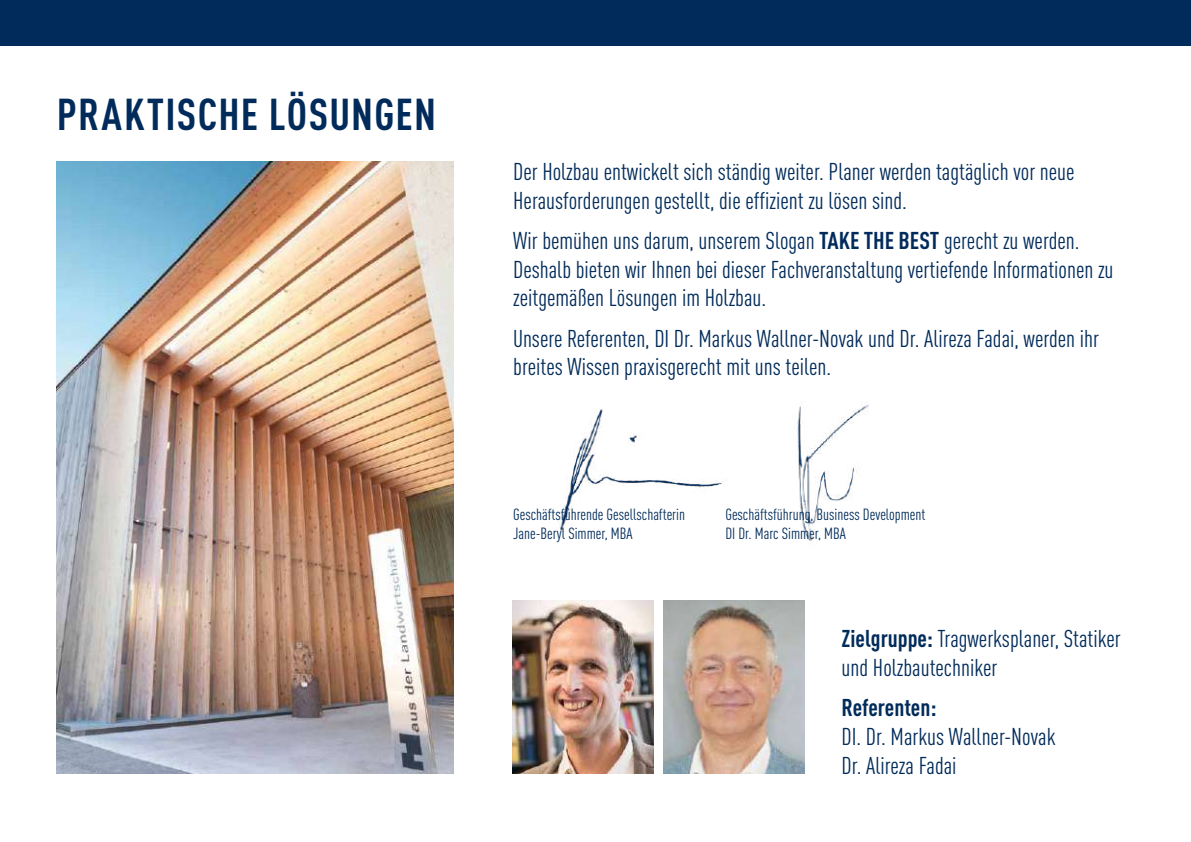
<style>
.page{position:relative;width:1191px;height:842px;background:#fff}
.page>*{position:absolute;margin:0;border:0;box-sizing:border-box;transform-origin:0 0}
.t1{font:700 condensed 44px "DIN Pro";letter-spacing:.025em;color:#002b5a}
.t2{font:condensed 24px/28.8px "DIN Pro";color:#002b5a}
.t3{font:700 condensed 24px "DIN Pro";color:#002b5a}
.t4{font:condensed 16px/19.2px "DIN Pro";color:#002b5a}
.s1{font-weight:700}
</style>
<div class="page">
<div style="left:0;top:0;width:1191px;height:45px;background:#002b5a"></div>
<img style="left:560px;top:409px;width:167px;height:123px">
<img style="left:797px;top:402px;width:72px;height:139px">
<img style="left:57px;top:162px;width:397px;height:612px">
<img style="left:512px;top:600px;width:142px;height:174px">
<img style="left:663px;top:600px;width:142px;height:174px">
<h1 class="t1" style="left:57px;top:81px;width:380px">PRAKTISCHE LÖSUNGEN</h1>
<p class="t2" style="left:513px;top:155px;width:563px">Der Holzbau entwickelt sich ständig weiter. Planer werden tagtäglich vor neue<br>Herausforderungen gestellt, die effizient zu lösen sind.</p>
<p class="t2" style="left:513px;top:224px;width:602px">Wir bemühen uns darum, unserem Slogan <span class="s1">TAKE THE BEST</span> gerecht zu werden.<br>Deshalb bieten wir Ihnen bei dieser Fachveranstaltung vertiefende Informationen zu zeitgemäßen Lösungen im Holzbau.</p>
<p class="t2" style="left:513px;top:322px;width:587px">Unsere Referenten, DI Dr. Markus Wallner-Novak und Dr. Alireza Fadai, werden ihr breites Wissen praxisgerecht mit uns teilen.</p>
<p class="t4" style="left:513px;top:504px;width:173px">Geschäftsführende Gesellschafterin<br>Jane-Beryl Simmer, MBA</p>
<p class="t4" style="left:725px;top:504px;width:201px">Geschäftsführung, Business Development<br>DI Dr. Marc Simmer, MBA</p>
<p class="t2" style="left:841px;top:623px;width:281px"><span class="s1">Zielgruppe:</span> Tragwerksplaner, Statiker und Holzbautechniker</p>
<p class="t3" style="left:841px;top:690px;width:96px">Referenten:</p>
<p class="t2" style="left:841px;top:720px;width:215px">DI. Dr. Markus Wallner-Novak<br>Dr. Alireza Fadai</p>
</div>
